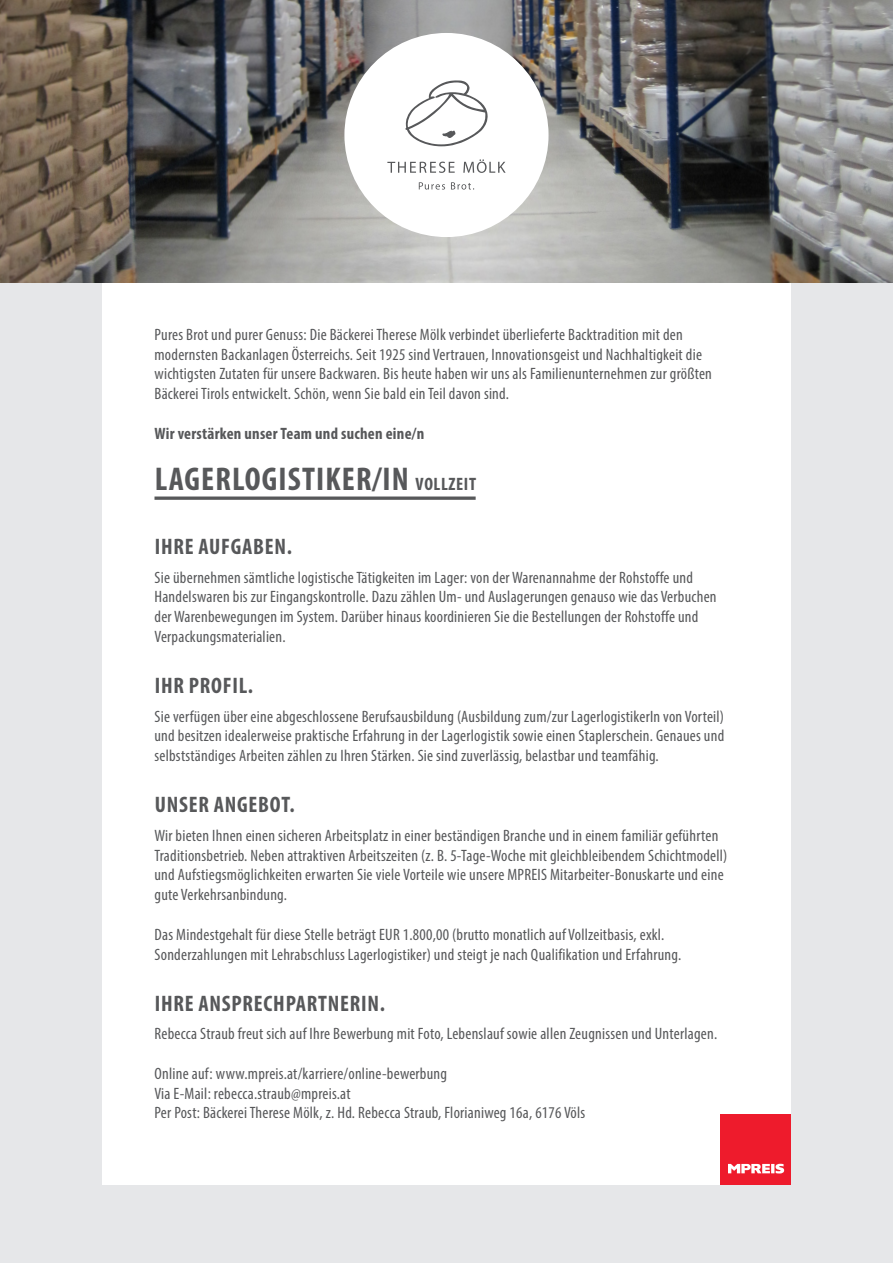
<style>
.page{position:relative;width:893px;height:1263px;background:#fff}
.page>*{position:absolute;margin:0;border:0;box-sizing:border-box;transform-origin:0 0}
.t1{font:700 condensed 33px "Myriad Pro";letter-spacing:.035em;color:#57585a}
.t2{font:700 condensed 22.5px "Myriad Pro";letter-spacing:.035em;color:#57585a}
.t3{font:condensed 16.5px/19.8px "Myriad Pro";letter-spacing:.015em;color:#57585a}
.t4{font:700 condensed 16.5px "Myriad Pro";letter-spacing:.015em;color:#57585a}
.s1{font-size:18px}
</style>
<div class="page">
<div style="left:0;top:282px;width:893px;height:981px;background:#e6e7e9"></div>
<div style="left:102px;top:282px;width:689px;height:902px;background:#fff"></div>
<svg style="left:154px;top:496px;width:322px;height:4px"></svg>
<img style="left:0;top:0;width:893px;height:282px">
<div style="left:344px;top:33px;width:205px;height:204px;background:#fff;border-radius:50%"></div>
<svg style="left:405px;top:80px;width:83px;height:66px"></svg>
<svg style="left:387px;top:162px;width:68px;height:11px"></svg>
<svg style="left:463px;top:159px;width:43px;height:14px"></svg>
<svg style="left:419px;top:182px;width:26px;height:8px"></svg>
<svg style="left:451px;top:182px;width:23px;height:8px"></svg>
<div style="left:721px;top:1114px;width:70px;height:70px;background:#ee1b2c"></div>
<svg style="left:728px;top:1164px;width:56px;height:9px"></svg>
<p class="t3" style="left:154px;top:324px;width:559px">Pures Brot und purer Genuss: Die Bäckerei Therese Mölk verbindet überlieferte Backtradition mit den modernsten Backanlagen Österreichs. Seit 1925 sind Vertrauen, Innovationsgeist und Nachhaltigkeit die wichtigsten Zutaten für unsere Backwaren. Bis heute haben wir uns als Familienunternehmen zur größten Bäckerei Tirols entwickelt. Schön, wenn Sie bald ein Teil davon sind.</p>
<p class="t4" style="left:154px;top:423px;width:271px">Wir verstärken unser Team und suchen eine/n</p>
<h1 class="t1" style="left:155px;top:458px;width:323px">LAGERLOGISTIKER/IN <span class="s1">VOLLZEIT</span></h1>
<h2 class="t2" style="left:155px;top:533px;width:139px">IHRE AUFGABEN.</h2>
<p class="t3" style="left:154px;top:567px;width:564px">Sie übernehmen sämtliche logistische Tätigkeiten im Lager: von der Warenannahme der Rohstoffe und Handelswaren bis zur Eingangskontrolle. Dazu zählen Um- und Auslagerungen genauso wie das Verbuchen der Warenbewegungen im System. Darüber hinaus koordinieren Sie die Bestellungen der Rohstoffe und Verpackungsmaterialien.</p>
<h2 class="t2" style="left:155px;top:672px;width:100px">IHR PROFIL.</h2>
<p class="t3" style="left:154px;top:706px;width:571px;text-align:justify">Sie verfügen über eine abgeschlossene Berufsausbildung (Ausbildung zum/zur LagerlogistikerIn von Vorteil) und besitzen idealerweise praktische Erfahrung in der Lagerlogistik sowie einen Staplerschein. Genaues und selbstständiges Arbeiten zählen zu Ihren Stärken. Sie sind zuverlässig, belastbar und teamfähig.</p>
<h2 class="t2" style="left:155px;top:791px;width:141px">UNSER ANGEBOT.</h2>
<p class="t3" style="left:154px;top:825px;width:574px">Wir bieten Ihnen einen sicheren Arbeitsplatz in einer beständigen Branche und in einem familiär geführten Traditionsbetrieb. Neben attraktiven Arbeitszeiten (z. B. 5-Tage-Woche mit gleichbleibendem Schichtmodell) und Aufstiegsmöglichkeiten erwarten Sie viele Vorteile wie unsere MPREIS Mitarbeiter-Bonuskarte und eine gute Verkehrsanbindung.</p>
<p class="t3" style="left:154px;top:924px;width:528px">Das Mindestgehalt für diese Stelle beträgt EUR 1.800,00 (brutto monatlich auf Vollzeitbasis, exkl.<br>Sonderzahlungen mit Lehrabschluss Lagerlogistiker) und steigt je nach Qualifikation und Erfahrung.</p>
<h2 class="t2" style="left:155px;top:989px;width:232px">IHRE ANSPRECHPARTNERIN.</h2>
<p class="t3" style="left:154px;top:1023px;width:564px">Rebecca Straub freut sich auf Ihre Bewerbung mit Foto, Lebenslauf sowie allen Zeugnissen und Unterlagen.</p>
<p class="t3" style="left:154px;top:1063px;width:432px">Online auf: www.mpreis.at/karriere/online-bewerbung<br>Via E-Mail: rebecca.straub@mpreis.at<br>Per Post: Bäckerei Therese Mölk, z. Hd. Rebecca Straub, Florianiweg 16a, 6176 Völs</p>
</div>
